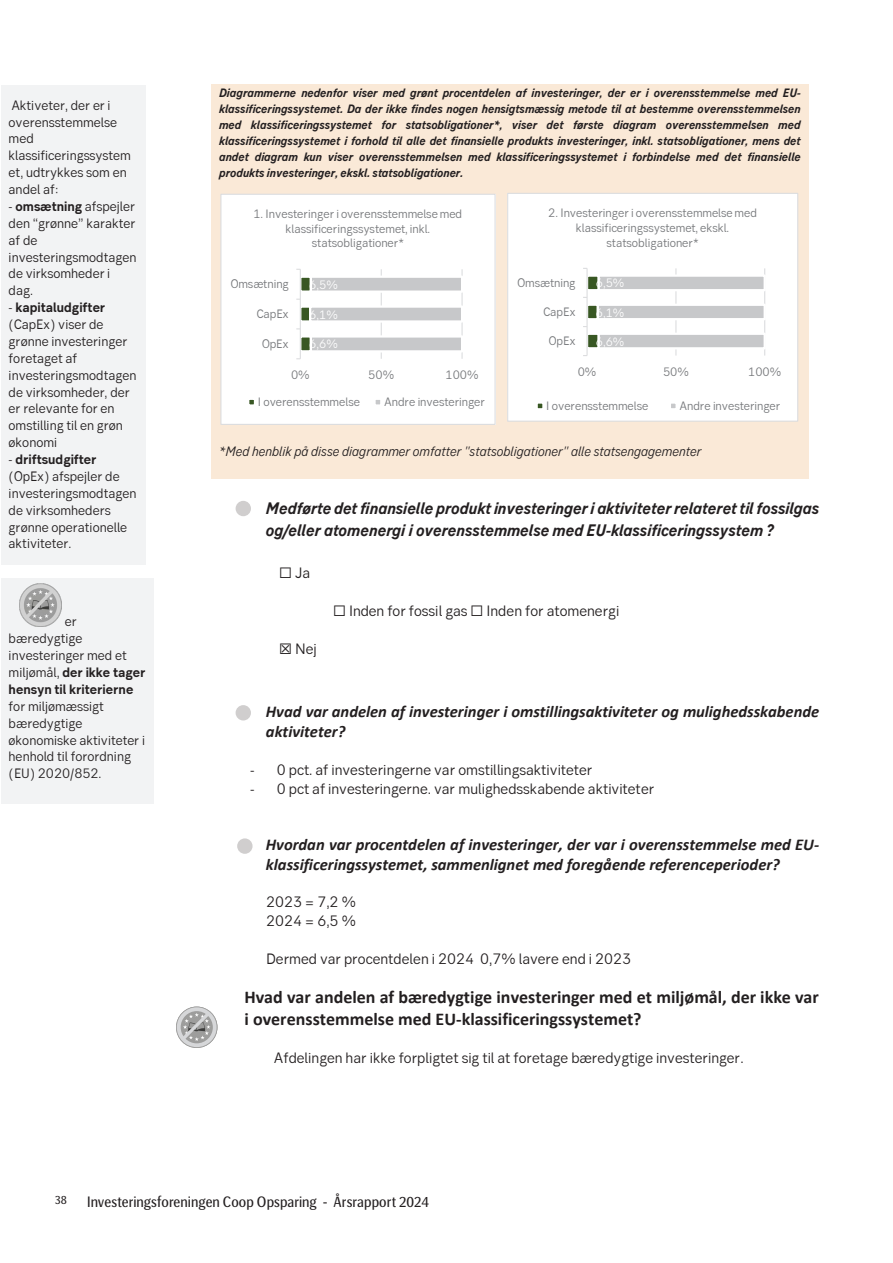
<style>
.page{position:relative;width:893px;height:1263px;background:#fff}
.page>*{position:absolute;margin:0;border:0;box-sizing:border-box;transform-origin:0 0}
.t1{font:700 18px/21.9px "Calibri";letter-spacing:-.005em;color:#231f20}
.t2{font:italic 700 16.5px/20.1px "Calibri";color:#231f20}
.t3{font:italic 700 16.5px/22.2px "SEB Sans Serif";color:#231f20}
.t4{font:15px/18.9px "SEB Sans Serif";color:#231f20}
.t5{font:15px "SEB Basic";letter-spacing:.005em;color:#231f20}
.t6{font:13.5px/17px "SEB Sans Serif";color:#231f20}
.t7{font:italic 13.5px "SEB Sans Serif";color:#231f20}
.t8{font:italic 700 12px/16px "SEB Sans Serif";color:#231f20;text-align:justify}
.t9{font:12px/15px "SEB Sans Serif";color:#76787b;text-align:center}
.t10{font:12px "SEB Sans Serif";color:#fff}
.t11{font:12px "SEB Basic";color:#231f20}
.s1{font-weight:700}
</style>
<div class="page">
<div style="left:211px;top:85px;width:598px;height:108px;background:#fae9d7"></div>
<div style="left:211px;top:193px;width:291px;height:249px;background:#fae9d7"></div>
<div style="left:502px;top:193px;width:307px;height:249px;background:#fae9d7"></div>
<div style="left:211px;top:442px;width:598px;height:36px;background:#fae9d7"></div>
<div style="left:237px;top:838px;width:16px;height:16px;background:#d0cece;border-radius:50%"></div>
<svg style="left:176px;top:1006px;width:42px;height:42px"></svg>
<div style="left:236px;top:705px;width:15px;height:15px;background:#d0cece;border-radius:50%"></div>
<div style="left:1px;top:85px;width:145px;height:479px;background:#f2f3f4"></div>
<div style="left:1px;top:579px;width:153px;height:225px;background:#f2f3f4"></div>
<img style="left:19px;top:584px;width:43px;height:42px">
<div style="left:221px;top:194px;width:274px;height:230px;background:#fff"></div>
<svg style="left:296px;top:269px;width:167px;height:90px"></svg>
<div style="left:248px;top:399px;width:7px;height:6px;background:#385723"></div>
<div style="left:247px;top:398px;width:9px;height:9px;border:2px solid #fff"></div>
<div style="left:373px;top:398px;width:9px;height:9px;border:2px solid #fff"></div>
<div style="left:220px;top:194px;width:276px;height:231px;border:1px solid #dcdddf"></div>
<div style="left:508px;top:193px;width:290px;height:228px;background:#fff"></div>
<svg style="left:583px;top:268px;width:183px;height:88px"></svg>
<div style="left:537px;top:402px;width:6px;height:7px;background:#385723"></div>
<div style="left:536px;top:401px;width:9px;height:9px;border:2px solid #fff"></div>
<div style="left:670px;top:402px;width:7px;height:7px;background:#c7c8ca"></div>
<div style="left:669px;top:401px;width:9px;height:9px;border:2px solid #fff"></div>
<div style="left:507px;top:193px;width:291px;height:229px;border:1px solid #dcdddf"></div>
<div style="left:236px;top:501px;width:15px;height:15px;background:#d0cece;border-radius:50%"></div>
<p class="t6" style="left:9px;top:97px;width:124px">Aktiveter, der er i overensstemmelse med klassificeringssystem et, udtrykkes som en andel af:</p>
<p class="t6" style="left:9px;top:198px;width:129px">- <span class="s1">omsætning</span> afspejler den “grønne” karakter af de investeringsmodtagen de virksomheder i dag.</p>
<p class="t6" style="left:9px;top:299px;width:129px">- <span class="s1">kapitaludgifter </span>(CapEx) viser de grønne investeringer foretaget af investeringsmodtagen de virksomheder, der er relevante for en omstilling til en grøn økonomi</p>
<p class="t6" style="left:9px;top:451px;width:129px">- <span class="s1">driftsudgifter </span>(OpEx) afspejler de investeringsmodtagen de virksomheders grønne operationelle aktiviteter.</p>
<p class="t6" style="left:9px;top:613px;width:138px;text-indent:56px">er bæredygtige investeringer med et miljømål, <span class="s1">der ikke tager hensyn til kriterierne </span>for miljømæssigt bæredygtige økonomiske aktiviteter i henhold til forordning (EU) 2020/852.</p>
<p class="t8" style="left:219px;top:84px;width:583px">Diagrammerne nedenfor viser med grønt procentdelen af investeringer, der er i overensstemmelse med EU&shy;klassificeringssystemet. Da der ikke findes nogen hensigtsmæssig metode til at bestemme overensstemmelsen med klassificeringssystemet for statsobligationer*, viser det første diagram overensstemmelsen med klassificeringssystemet i forhold til alle det finansielle produkts investeringer, inkl. statsobligationer, mens det andet diagram kun viser overensstemmelsen med klassificeringssystemet i forbindelse med det finansielle produkts investeringer, ekskl. statsobligationer.</p>
<p class="t9" style="left:253px;top:206px;width:210px">1. Investeringer i overensstemmelse med klassificeringssystemet, inkl. statsobligationer*</p>
<p class="t9" style="left:548px;top:205px;width:210px">2. Investeringer i overensstemmelse med klassificeringssystemet, ekskl. statsobligationer*</p>
<p class="t9" style="left:231px;top:276px;width:60px">Omsætning</p>
<p class="t10" style="left:309px;top:277px;width:30px">6,5%</p>
<p class="t9" style="left:517px;top:275px;width:60px">Omsætning</p>
<p class="t10" style="left:596px;top:276px;width:30px">6,5%</p>
<p class="t9" style="left:257px;top:306px;width:34px">CapEx</p>
<p class="t10" style="left:309px;top:307px;width:30px">6,1%</p>
<p class="t9" style="left:543px;top:304px;width:34px">CapEx</p>
<p class="t10" style="left:596px;top:305px;width:30px">6,1%</p>
<p class="t9" style="left:262px;top:336px;width:28px">OpEx</p>
<p class="t10" style="left:309px;top:337px;width:30px">6,6%</p>
<p class="t9" style="left:549px;top:333px;width:28px">OpEx</p>
<p class="t10" style="left:596px;top:334px;width:30px">6,6%</p>
<p class="t9" style="left:291px;top:367px;width:20px">0%</p>
<p class="t9" style="left:368px;top:367px;width:27px">50%</p>
<p class="t9" style="left:446px;top:367px;width:35px">100%</p>
<p class="t9" style="left:578px;top:364px;width:20px">0%</p>
<p class="t9" style="left:663px;top:364px;width:27px">50%</p>
<p class="t9" style="left:748px;top:364px;width:35px">100%</p>
<p class="t9" style="left:258px;top:394px;width:104px">I overensstemmelse</p>
<p class="t9" style="left:384px;top:394px;width:102px">Andre investeringer</p>
<p class="t9" style="left:546px;top:398px;width:104px">I overensstemmelse</p>
<p class="t9" style="left:679px;top:398px;width:102px">Andre investeringer</p>
<p class="t7" style="left:219px;top:443px;width:484px">*Med henblik på disse diagrammer omfatter "statsobligationer" alle statsengagementer</p>
<p class="t3" style="left:266px;top:497px;width:555px">Medførte det finansielle produkt investeringer i aktiviteter relateret til fossilgas og/eller atomenergi i overensstemmelse med EU-klassificeringssystem ?</p>
<p class="t4" style="left:279px;top:563px;width:33px">☐Ja</p>
<p class="t4" style="left:279px;top:639px;width:39px">☒ Nej</p>
<p class="t4" style="left:333px;top:601px;width:288px">☐ Inden for fossil gas ☐ Inden for atomenergi</p>
<p class="t2" style="left:266px;top:701px;width:555px">Hvad var andelen af investeringer i omstillingsaktiviteter og mulighedsskabende aktiviteter?</p>
<p class="t4" style="left:250px;top:760px;width:344px">- 0 pct. af investeringerne var omstillingsaktiviteter</p>
<p class="t4" style="left:250px;top:779px;width:406px">- 0 pct af investeringerne. var mulighedsskabende aktiviteter</p>
<p class="t2" style="left:266px;top:834px;width:555px">Hvordan var procentdelen af investeringer, der var i overensstemmelse med EU&shy;klassificeringssystemet, sammenlignet med foregående referenceperioder?</p>
<p class="t4" style="left:266px;top:892px;width:91px">2023 = 7,2 %<br>2024 = 6,5 %</p>
<p class="t4" style="left:266px;top:949px;width:366px">Dermed var procentdelen i 2024 0,7% lavere end i 2023</p>
<p class="t1" style="left:244px;top:986px;width:576px">Hvad var andelen af bæredygtige investeringer med et miljømål, der ikke var i overensstemmelse med EU-klassificeringssystemet?</p>
<p class="t4" style="left:274px;top:1048px;width:471px">Afdelingen har ikke forpligtet sig til at foretage bæredygtige investeringer.</p>
<p class="t11" style="left:55px;top:1193px;width:13px">38</p>
<p class="t5" style="left:87px;top:1193px;width:343px">Investeringsforeningen Coop Opsparing - Årsrapport 2024</p>
</div>
